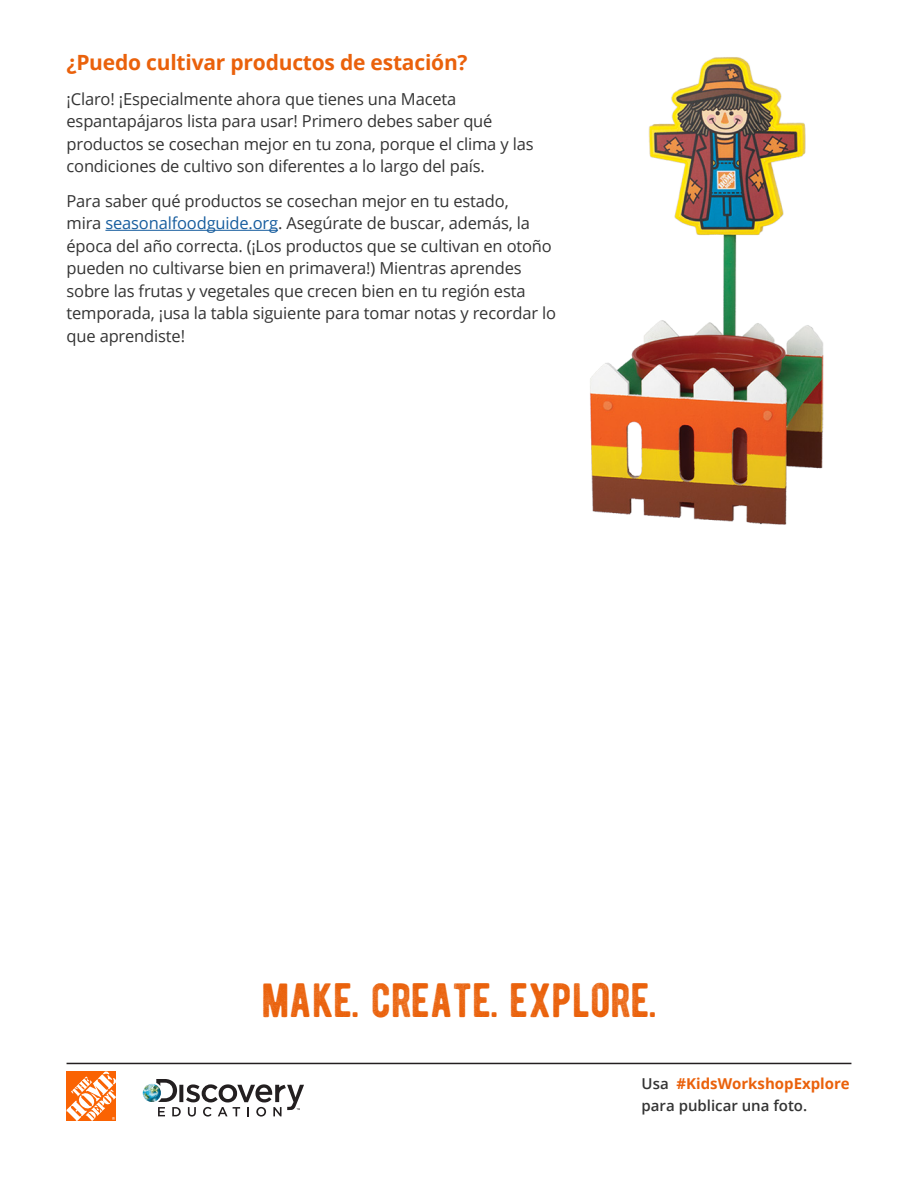
<style>
.page{position:relative;width:918px;height:1188px;background:#fff}
.page>*{position:absolute;margin:0;border:0;box-sizing:border-box;transform-origin:0 0}
.t1{font:48px "BERNIER Distressed";color:#ea610b}
.Body{font:700 21px "Open Sans";letter-spacing:-.01em;color:#ea610b}
.Body-2{font:16.5px/22.5px "Open Sans";letter-spacing:-.01em;color:#343434}
.t2{font:600 15px/22.5px "Open Sans";color:#343434}
.s1{color:#175d9e}
.s2{font-weight:700;color:#ea610b}
</style>
<div class="page">
<svg style="left:67px;top:1072px;width:49px;height:49px"></svg>
<hr style="left:67px;top:1063px;width:784px;height:1px;background:#231f20">
<img style="left:143px;top:1084px;width:18px;height:18px;border-radius:9px">
<svg style="left:156px;top:1079px;width:148px;height:38px"></svg>
<hr style="left:105px;top:230px;width:173px;height:1px;background:#175d9e">
<img style="left:590px;top:57px;width:234px;height:468px">
<p class="Body" style="left:67px;top:48px;width:403px">¿Puedo cultivar productos de estación?</p>
<p class="Body-2" style="left:67px;top:87px;width:469px">¡Claro! ¡Especialmente ahora que tienes una Maceta espantapájaros lista para usar! Primero debes saber qué productos se cosechan mejor en tu zona, porque el clima y las condiciones de cultivo son diferentes a lo largo del país.</p>
<p class="Body-2" style="left:67px;top:189px;width:491px">Para saber qué productos se cosechan mejor en tu estado,<br>mira <span class="s1">seasonalfoodguide.org</span>. Asegúrate de buscar, además, la época del año correcta. (¡Los productos que se cultivan en otoño pueden no cultivarse bien en primavera!) Mientras aprendes sobre las frutas y vegetales que crecen bien en tu región esta temporada, ¡usa la tabla siguiente para tomar notas y recordar lo que aprendiste!</p>
<p class="t1" style="left:261px;top:970px;width:397px">MAKE. CREATE. EXPLORE.</p>
<p class="t2" style="left:642px;top:1072px;width:210px">Usa <span class="s2">#KidsWorkshopExplore </span>para publicar una foto.</p>
</div>
